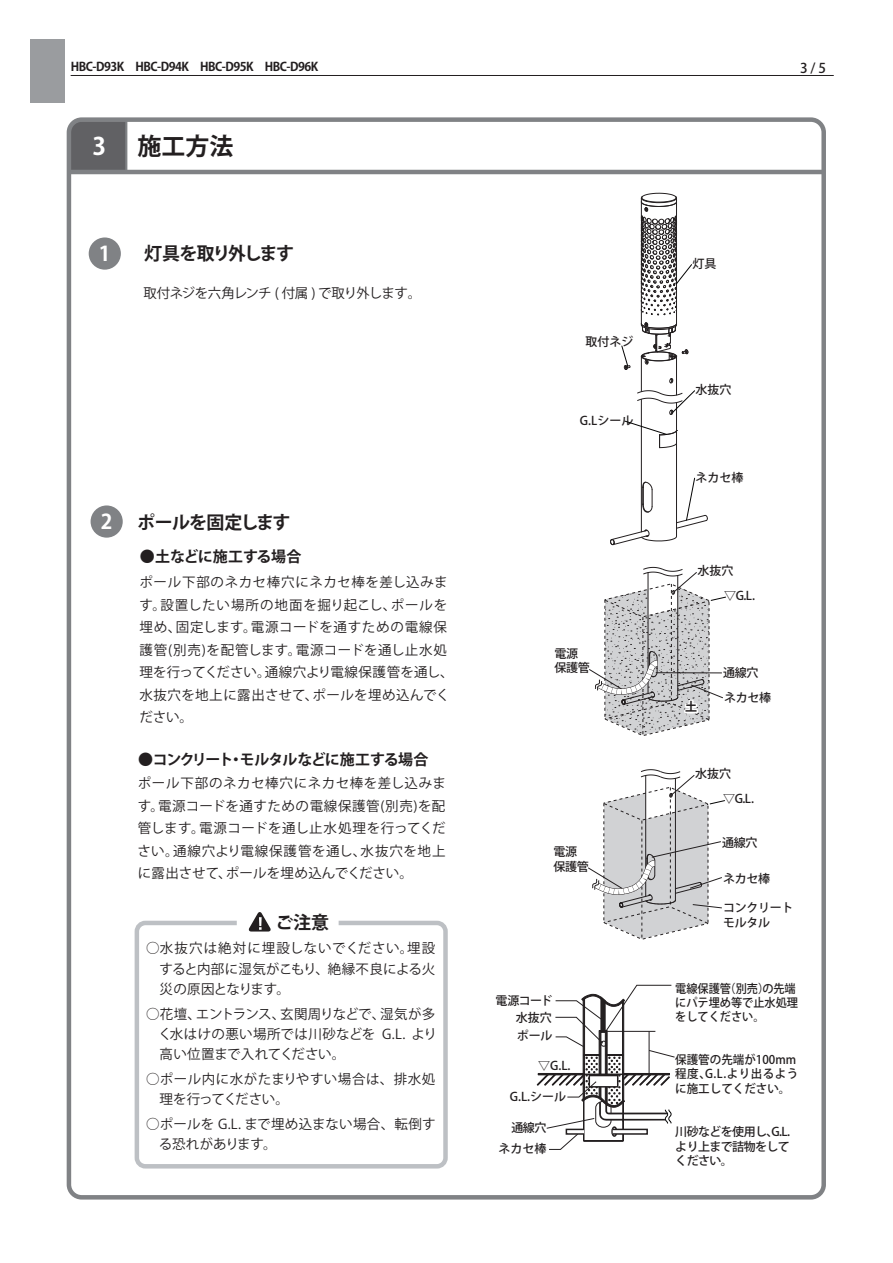
<style>
.page{position:relative;width:893px;height:1263px;background:#fff}
.page>*{position:absolute;margin:0;border:0;box-sizing:border-box;transform-origin:0 0}
.t1{font:700 24px "Koz Go Pro";color:#231f20}
.t2{font:700 24px "Koz Go Pro";color:#fff}
.t3{font:700 20.25px "Koz Go Pro";color:#fff}
.t4{font:700 18px "Koz Go Pro";letter-spacing:-.045em;color:#231f20}
.t5{font:700 18px "Koz Go Pro";letter-spacing:-.1em;color:#231f20}
.t6{font:700 15px "Koz Go Pro";letter-spacing:-.075em;color:#231f20}
.t7{font:700 15px "Koz Go Pro";letter-spacing:-.005em;color:#231f20}
.t8{font:13.5px/22.5px "Koz Go Pro";letter-spacing:.025em;color:#231f20;text-align:justify}
.t9{font:13.5px "Koz Go Pro";letter-spacing:-.045em;color:#231f20}
.t10{font:500 13.5px "Koz Go Pro";color:#231f20}
.t11{font:500 12px/14.4px "Koz Go Pro";color:#231f20}
.t12{font:700 12px "Koz Go Pro";letter-spacing:-.04em;color:#231f20}
.t13{font:500 12px/14.4px "Koz Go Pro";color:#231f20;scale:.96 1}
.t14{font:500 12px/14.4px "Koz Go Pro";color:#231f20;scale:.93 1}
.t15{font:500 12px/14.4px "Koz Go Pro";letter-spacing:-.03em;color:#231f20}
</style>
<div class="page">
<div style="left:30px;top:39px;width:34px;height:64px;background:#9a9c9f"></div>
<hr style="left:71px;top:75px;width:763px;height:1px;background:#231f20">
<div style="left:72px;top:122px;width:56px;height:48px;background:#616164"></div>
<div style="left:67px;top:117px;width:759px;height:1082px;border:4px solid #808285;border-radius:13px"></div>
<hr style="left:69px;top:170px;width:755px;height:4px;background:#808285">
<div style="left:89px;top:237px;width:32px;height:33px;background:#808285;border-radius:50%"></div>
<svg style="left:537px;top:985px;width:138px;height:165px"></svg>
<div style="left:611px;top:1126px;width:6px;height:11px;border:2px solid #231f20;border-radius:50%"></div>
<svg style="left:612px;top:1129px;width:36px;height:6px"></svg>
<svg style="left:566px;top:1129px;width:19px;height:6px"></svg>
<hr style="left:676px;top:443px;width:1px;height:93px;background:#231f20">
<hr style="left:641px;top:399px;width:1px;height:133px;background:#231f20">
<svg style="left:669px;top:378px;width:4px;height:5px"></svg>
<hr style="left:676px;top:356px;width:1px;height:39px;background:#231f20">
<hr style="left:641px;top:356px;width:1px;height:35px;background:#231f20">
<svg style="left:641px;top:193px;width:51px;height:172px"></svg>
<svg style="left:610px;top:478px;width:98px;height:67px"></svg>
<svg style="left:624px;top:390px;width:71px;height:58px"></svg>
<svg style="left:621px;top:346px;width:9px;height:24px"></svg>
<div style="left:91px;top:505px;width:32px;height:33px;background:#808285;border-radius:50%"></div>
<div style="left:135px;top:921px;width:313px;height:247px;border:4px solid #bdc0c4;border-radius:9px"></div>
<svg style="left:248px;top:912px;width:23px;height:19px"></svg>
<svg style="left:589px;top:567px;width:137px;height:169px"></svg>
<svg style="left:588px;top:769px;width:137px;height:171px"></svg>
<p class="t12" style="left:71px;top:59px;width:261px">HBC-D93K　HBC-D94K　HBC-D95K　HBC-D96K　</p>
<p class="t10" style="left:800px;top:59px;width:28px">3 / 5</p>
<h1 class="t2" style="left:93px;top:131px;width:15px">3</h1>
<h1 class="t1" style="left:137px;top:130px;width:97px">施工方法</h1>
<h2 class="t3" style="left:99px;top:241px;width:13px">1</h2>
<h3 class="t5" style="left:144px;top:242px;width:151px">灯具を取り外します</h3>
<p class="t9" style="left:144px;top:284px;width:279px">取付ネジを六角レンチ ( 付属 ) で取り外します。</p>
<h2 class="t3" style="left:101px;top:509px;width:13px">2</h2>
<h3 class="t4" style="left:137px;top:511px;width:155px">ポールを固定します</h3>
<p class="t7" style="left:140px;top:547px;width:163px">●土などに施工する場合</p>
<p class="t8" style="left:139px;top:571px;width:316px;text-align:left">ポール下部のネカセ棒穴にネカセ棒を差し込みます。設置したい場所の地面を掘り起こし、ポールを埋め、固定します。電源コードを通すための電線保護管(別売)を配管します。電源コードを通し止水処理を行ってください。通線穴より電線保護管を通し、水抜穴を地上に露出させて、ポールを埋め込んでください。</p>
<p class="t6" style="left:138px;top:750px;width:292px">●コンクリート・モルタルなどに施工する場合</p>
<p class="t8" style="left:137px;top:772px;width:310px">ポール下部のネカセ棒穴にネカセ棒を差し込みます。電源コードを通すための電線保護管(別売)を配管します。電源コードを通し止水処理を行ってください。通線穴より電線保護管を通し、水抜穴を地上に露出させて、ポールを埋め込んでください。</p>
<h3 class="t4" style="left:276px;top:911px;width:55px">ご注意</h3>
<p class="t8" style="left:160px;top:938px;width:277px;line-height:20.2px;text-indent:-14px">○水抜穴は絶対に埋設しないでください。埋設すると内部に湿気がこもり、絶縁不良による火災の原因となります。</p>
<p class="t8" style="left:158px;top:1004px;width:280px;line-height:20.2px;text-indent:-12px">○花壇、エントランス、玄関周りなどで、湿気が多く水はけの悪い場所では川砂などを G.L. より高い位置まで入れてください。</p>
<p class="t8" style="left:160px;top:1069px;width:277px;line-height:20.2px;text-indent:-14px">○ポール内に水がたまりやすい場合は、排水処理を行ってください。</p>
<p class="t8" style="left:159px;top:1114px;width:278px;line-height:20.2px;text-indent:-13px">○ポールを G.L. まで埋め込まない場合、転倒する恐れがあります。</p>
<p class="t11" style="left:585px;top:335px;width:49px">取付ネジ</p>
<p class="t11" style="left:580px;top:414px;width:55px">G.Lシール</p>
<p class="t11" style="left:555px;top:647px;width:37px">電源保護管</p>
<p class="t11" style="left:554px;top:845px;width:37px">電源保護管</p>
<p class="t11" style="left:495px;top:994px;width:58px">電源コード</p>
<p class="t11" style="left:517px;top:1029px;width:37px">ポール</p>
<p class="t11" style="left:538px;top:1059px;width:34px">▽G.L.</p>
<p class="t11" style="left:516px;top:1011px;width:37px">水抜穴</p>
<p class="t11" style="left:510px;top:1090px;width:58px">G.L.シール</p>
<p class="t11" style="left:511px;top:1120px;width:37px">通線穴</p>
<p class="t11" style="left:498px;top:1142px;width:49px">ネカセ棒</p>
<p class="t11" style="left:692px;top:257px;width:25px">灯具</p>
<p class="t11" style="left:696px;top:383px;width:37px">水抜穴</p>
<p class="t11" style="left:696px;top:471px;width:49px">ネカセ棒</p>
<p class="t11" style="left:697px;top:564px;width:37px">水抜穴</p>
<p class="t11" style="left:724px;top:589px;width:32px">▽G.L.</p>
<p class="t12" style="left:685px;top:699px;width:13px">土</p>
<p class="t11" style="left:723px;top:666px;width:37px">通線穴</p>
<p class="t11" style="left:724px;top:691px;width:48px">ネカセ棒</p>
<p class="t11" style="left:695px;top:767px;width:37px">水抜穴</p>
<p class="t11" style="left:723px;top:792px;width:32px">▽G.L.</p>
<p class="t11" style="left:722px;top:836px;width:37px">通線穴</p>
<p class="t11" style="left:723px;top:871px;width:48px">ネカセ棒</p>
<p class="t15" style="left:723px;top:901px;width:72px">コンクリートモルタル</p>
<p class="t14" style="left:675px;top:981px;width:133px">電線保護管（別売）の先端にパテ埋め等で止水処理をしてください。</p>
<p class="t13" style="left:675px;top:1053px;width:130px">保護管の先端が100mm程度、G.L.より出るように施工してください。</p>
<p class="t11" style="left:675px;top:1125px;width:116px;text-align:justify">川砂などを使用し、G.L.より上まで詰物をしてください。</p>
</div>
